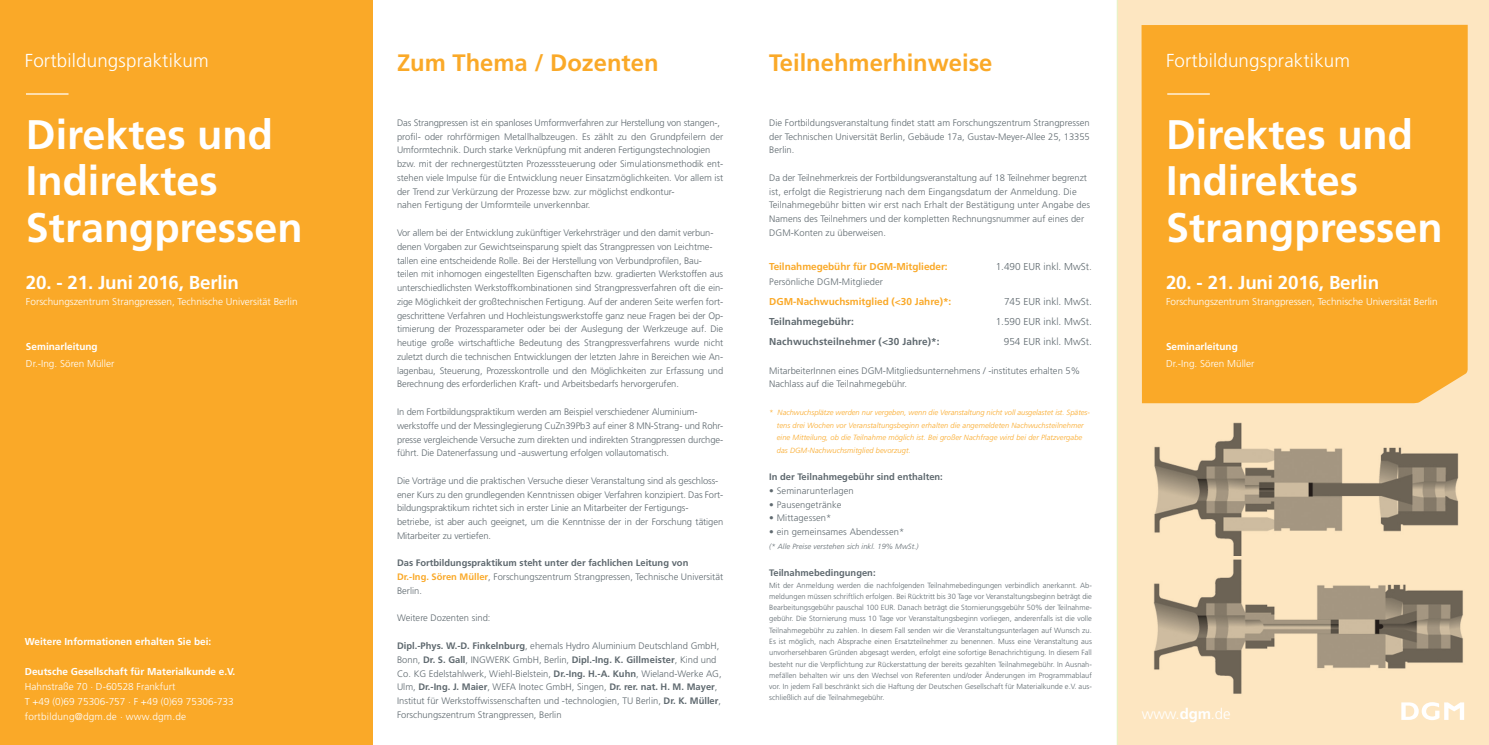
<style>
.page{position:relative;width:1489px;height:745px;background:#fff}
.page>*{position:absolute;margin:0;border:0;box-sizing:border-box;transform-origin:0 0}
.t1{font:700 41.25px/46.2px "Frutiger LT Pro";color:#fff}
.t2{font:700 23.75px "Frutiger LT Pro";color:#faa928}
.t3{font:700 18.75px "Frutiger LT Pro";letter-spacing:-.01em;color:#fff}
.t4{font:300 18.75px "Frutiger LT Std";letter-spacing:.01em;color:#fff}
.t5{font:300 15px "Frutiger LT Std";color:#fff}
.Text{font:300 10px "Frutiger LT Std";color:#fff}
.Text-2{font:700 10px "Frutiger LT Pro";color:#fff}
.t6{font:300 10px "Frutiger LT Std";color:#5f696f}
.t7{font:700 10px "Frutiger LT Pro";letter-spacing:-.005em;color:#faa928}
.t8{font:700 10px "Frutiger LT Pro";letter-spacing:.01em;color:#5f696f}
.Text-3{font:300 10px "Frutiger LT Std";letter-spacing:.02em;color:#fff}
.Text-4{font:300 9.38px/13.8px "Frutiger LT Std";letter-spacing:-.01em;color:#5f696f}
.Text-5{font:700 9.38px "Frutiger LT Pro";color:#5f696f}
.Text-6{font:300 9.38px "Frutiger LT Std";letter-spacing:.01em;color:#5f696f}
.t9{font:300 7.5px/11.2px "Frutiger LT Std";color:#5f696f;text-align:justify}
.t10{font:italic 300 7.5px/12.5px "Frutiger LT Pro";letter-spacing:.01em;color:#faa928}
.t11{font:italic 300 7.5px "Frutiger LT Pro";letter-spacing:.01em;color:#5f696f}
.s1{font-family:"Frutiger LT Pro";font-weight:700;color:#faa928}
.s2{font-family:"Frutiger LT Pro";font-weight:700}
.s3{color:#77776f}
</style>
<div class="page">
<svg style="left:1116px;top:0;width:372px;height:744px;background:#e1cdad"></svg>
<div style="left:1141px;top:25px;width:326px;height:378px;background:#faa928"></div>
<div style="left:0;top:0;width:373px;height:744px;background:#faa928"></div>
<svg style="left:1401px;top:701px;width:62px;height:18px"></svg>
<hr style="left:1167px;top:93px;width:42px;height:2px;background:#fff">
<hr style="left:26px;top:93px;width:43px;height:2px;background:#fff">
<p class="t4" style="left:25px;top:50px;width:185px">Fortbildungspraktikum</p>
<p class="t2" style="left:397px;top:49px;width:263px">Zum Thema / Dozenten</p>
<p class="t2" style="left:769px;top:49px;width:225px">Teilnehmerhinweise</p>
<p class="t1" style="left:26px;top:112px;width:278px">Direktes und<br>Indirektes<br>Strangpressen</p>
<p class="t3" style="left:26px;top:271px;width:214px">20. - 21. Juni 2016, Berlin</p>
<p class="Text" style="left:26px;top:296px;width:273px">Forschungszentrum Strangpressen, Technische Universität Berlin</p>
<p class="Text-2" style="left:26px;top:341px;width:73px">Seminarleitung</p>
<p class="Text" style="left:26px;top:357px;width:90px">Dr.-Ing. Sören Müller</p>
<p class="Text-2" style="left:25px;top:635px;width:188px">Weitere Informationen erhalten Sie bei:</p>
<p class="Text-2" style="left:25px;top:665px;width:212px">Deutsche Gesellschaft für Materialkunde e.V.</p>
<p class="Text" style="left:25px;top:680px;width:152px">Hahnstraße 70 . D-60528 Frankfurt</p>
<p class="Text" style="left:25px;top:695px;width:210px">T +49 (0)69 75306-757 . F +49 (0)69 75306-733</p>
<p class="Text-3" style="left:25px;top:710px;width:163px">fortbildung@dgm.de . www.dgm.de</p>
<p class="Text-4" style="left:397px;top:116px;width:324px">Das Strangpressen ist ein spanloses Umformverfahren zur Herstellung von stangen-,</p>
<p class="Text-4" style="left:397px;top:130px;width:327px">profil- oder rohrförmigen Metallhalbzeugen. Es zählt zu den Grundpfeilern der<br>Umformtechnik. Durch starke Verknüpfung mit anderen Fertigungstechnologien</p>
<p class="Text-4" style="left:397px;top:157px;width:328px;text-align:justify">bzw. mit der rechnergestützten Prozesssteuerung oder Simulationsmethodik ent&shy;stehen viele Impulse für die Entwicklung neuer Einsatzmöglichkeiten. Vor allem ist der Trend zur Verkürzung der Prozesse bzw. zur möglichst endkontur-</p>
<p class="Text-4" style="left:397px;top:198px;width:195px">nahen Fertigung der Umformteile unverkennbar.</p>
<p class="Text-4" style="left:397px;top:226px;width:318px">Vor allem bei der Entwicklung zukünftiger Verkehrsträger und den damit verbun-</p>
<p class="Text-4" style="left:397px;top:240px;width:317px">denen Vorgaben zur Gewichtseinsparung spielt das Strangpressen von Leichtme-</p>
<p class="Text-4" style="left:397px;top:253px;width:306px">tallen eine entscheidende Rolle. Bei der Herstellung von Verbundprofilen, Bau-</p>
<p class="Text-4" style="left:397px;top:267px;width:328px;text-align:justify">teilen mit inhomogen eingestellten Eigenschaften bzw. gradierten Werkstoffen aus unterschiedlichsten Werkstoffkombinationen sind Strangpressverfahren oft die ein&shy;zige Möglichkeit der großtechnischen Fertigung. Auf der anderen Seite werfen fort&shy;geschrittene Verfahren und Hochleistungswerkstoffe ganz neue Fragen bei der Op&shy;timierung der Prozessparameter oder bei der Auslegung der Werkzeuge auf. Die heutige große wirtschaftliche Bedeutung des Strangpressverfahrens wurde nicht zuletzt durch die technischen Entwicklungen der letzten Jahre in Bereichen wie An&shy;lagenbau, Steuerung, Prozesskontrolle und den Möglichkeiten zur Erfassung und Berechnung des erforderlichen Kraft- und Arbeitsbedarfs hervorgerufen.</p>
<p class="Text-4" style="left:397px;top:405px;width:302px">In dem Fortbildungspraktikum werden am Beispiel verschiedener Aluminium-</p>
<p class="Text-4" style="left:397px;top:418px;width:328px;text-align:justify">werkstoffe und der Messinglegierung CuZn39Pb3 auf einer 8 MN-Strang- und Rohr&shy;presse vergleichende Versuche zum direkten und indirekten Strangpressen durchge&shy;führt. Die Datenerfassung und -auswertung erfolgen vollautomatisch.</p>
<p class="Text-4" style="left:397px;top:473px;width:323px">Die Vorträge und die praktischen Versuche dieser Veranstaltung sind als geschloss-</p>
<p class="Text-4" style="left:397px;top:487px;width:328px">ener Kurs zu den grundlegenden Kenntnissen obiger Verfahren konzipiert. Das Fort&shy;bildungspraktikum richtet sich in erster Linie an Mitarbeiter der Fertigungs-</p>
<p class="Text-4" style="left:397px;top:515px;width:327px">betriebe, ist aber auch geeignet, um die Kenntnisse der in der Forschung tätigen<br>Mitarbeiter zu vertiefen.</p>
<p class="Text-5" style="left:397px;top:557px;width:293px">Das Fortbildungspraktikum steht unter der fachlichen Leitung von</p>
<p class="Text-4" style="left:397px;top:570px;width:327px"><span class="s1">Dr.-Ing. Sören Müller</span>, Forschungszentrum Strangpressen, Technische Universität<br>Berlin.</p>
<p class="Text-4" style="left:397px;top:611px;width:95px">Weitere Dozenten sind:</p>
<p class="Text-4" style="left:397px;top:638px;width:326px"><span class="s2">Dipl.-Phys. W.-D. Finkelnburg</span>, ehemals Hydro Aluminium Deutschland GmbH, Bonn, <span class="s2">Dr. S. Gall</span>, INGWERK GmbH, Berlin, <span class="s2">Dipl.-Ing. K. Gillmeister</span>, Kind und Co. KG Edelstahlwerk, Wiehl-Bielstein, <span class="s2">Dr.-Ing. H.-A. Kuhn</span>, Wieland-Werke AG, Ulm, <span class="s2">Dr.-Ing. J. Maier</span>, WEFA Inotec GmbH, Singen, <span class="s2">Dr. rer. nat. H. M. Mayer</span>, Institut für Werkstoffwissenschaften und -technologien, TU Berlin, <span class="s2">Dr. K. Müller</span>, Forschungszentrum Strangpressen, Berlin</p>
<p class="Text-4" style="left:769px;top:116px;width:322px;text-align:justify">Die Fortbildungsveranstaltung findet statt am Forschungszentrum Strangpressen der Technischen Universität Berlin, Gebäude 17a, Gustav-Meyer-Allee 25, 13355<br>Berlin.</p>
<p class="Text-4" style="left:769px;top:171px;width:322px">Da der Teilnehmerkreis der Fortbildungsveranstaltung auf 18 Teilnehmer begrenzt ist, erfolgt die Registrierung nach dem Eingangsdatum der Anmeldung. Die Teilnahmegebühr bitten wir erst nach Erhalt der Bestätigung unter Angabe des Namens des Teilnehmers und der kompletten Rechnungsnummer auf eines der DGM-Konten zu überweisen.</p>
<p class="t7" style="left:769px;top:260px;width:180px">Teilnahmegebühr für DGM-Mitglieder:</p>
<p class="t6" style="left:995px;top:260px;width:98px">1.490 EUR inkl. MwSt<span class="s3">.</span></p>
<p class="Text-4" style="left:769px;top:275px;width:115px">Persönliche DGM-Mitglieder</p>
<p class="t7" style="left:769px;top:295px;width:183px">DGM-Nachwuchsmitglied (&lt;30 Jahre)*:</p>
<p class="t6" style="left:1004px;top:295px;width:89px">745 EUR inkl. MwSt.</p>
<p class="t8" style="left:769px;top:315px;width:86px">Teilnahmegebühr:</p>
<p class="t6" style="left:995px;top:315px;width:98px">1.590 EUR inkl. MwSt.</p>
<p class="t8" style="left:769px;top:335px;width:172px">Nachwuchsteilnehmer (&lt;30 Jahre)*:</p>
<p class="t6" style="left:1003px;top:335px;width:90px">954 EUR inkl. MwSt.</p>
<p class="Text-4" style="left:769px;top:363px;width:312px">MitarbeiterInnen eines DGM-Mitgliedsunternehmens / -institutes erhalten 5%<br>Nachlass auf die Teilnahmegebühr.</p>
<p class="t10" style="left:769px;top:406px;width:322px">* Nachwuchsplätze werden nur vergeben, wenn die Veranstaltung nicht voll ausgelastet ist. Spätes-</p>
<p class="t10" style="left:776px;top:418px;width:308px">tens drei Wochen vor Veranstaltungsbeginn erhalten die angemeldeten Nachwuchsteilnehmer eine Mitteilung, ob die Teilnahme möglich ist. Bei großer Nachfrage wird bei der Platzvergabe das DGM-Nachwuchsmitglied bevorzugt.</p>
<p class="Text-5" style="left:769px;top:471px;width:175px">In der Teilnahmegebühr sind enthalten:</p>
<p class="Text-6" style="left:769px;top:485px;width:86px"><span class="s2">•</span> Seminarunterlagen</p>
<p class="Text-6" style="left:769px;top:498px;width:74px"><span class="s2">•</span> Pausengetränke</p>
<p class="Text-6" style="left:769px;top:512px;width:64px"><span class="s2">•</span> Mittagessen*</p>
<p class="Text-6" style="left:769px;top:526px;width:136px"><span class="s2">•</span> ein gemeinsames Abendessen*</p>
<p class="t11" style="left:769px;top:541px;width:151px">(* Alle Preise verstehen sich inkl. 19% MwSt.)</p>
<p class="Text-5" style="left:769px;top:567px;width:108px">Teilnahmebedingungen:</p>
<p class="t9" style="left:769px;top:579px;width:324px">Mit der Anmeldung werden die nachfolgenden Teilnahmebedingungen verbindlich anerkannt. Ab&shy;meldungen müssen schriftlich erfolgen. Bei Rücktritt bis 30 Tage vor Veranstaltungsbeginn beträgt die Bearbeitungsgebühr pauschal 100 EUR. Danach beträgt die Stornierungsgebühr 50% der Teilnahme&shy;gebühr. Die Stornierung muss 10 Tage vor Veranstaltungsbeginn vorliegen, anderenfalls ist die volle Teilnahmegebühr zu zahlen. In diesem Fall senden wir die Veranstaltungsunterlagen auf Wunsch zu.<br>Es ist möglich, nach Absprache einen Ersatzteilnehmer zu benennen. Muss eine Veranstaltung aus unvorhersehbaren Gründen abgesagt werden, erfolgt eine sofortige Benachrichtigung. In diesem Fall besteht nur die Verpflichtung zur Rückerstattung der bereits gezahlten Teilnahmegebühr. In Ausnah&shy;mefällen behalten wir uns den Wechsel von Referenten und/oder Änderungen im Programmablauf vor. In jedem Fall beschränkt sich die Haftung der Deutschen Gesellschaft für Materialkunde e.V. aus&shy;schließlich auf die Teilnahmegebühr.</p>
<p class="t4" style="left:1165px;top:50px;width:185px">Fortbildungspraktikum</p>
<p class="t1" style="left:1165px;top:112px;width:278px">Direktes und<br>Indirektes<br>Strangpressen</p>
<p class="t3" style="left:1165px;top:271px;width:214px">20. - 21. Juni 2016, Berlin</p>
<p class="Text" style="left:1165px;top:296px;width:273px">Forschungszentrum Strangpressen, Technische Universität Berlin</p>
<p class="Text-2" style="left:1165px;top:341px;width:73px">Seminarleitung</p>
<p class="Text" style="left:1165px;top:357px;width:90px">Dr.-Ing. Sören Müller</p>
<p class="t5" style="left:1141px;top:704px;width:90px">www.<span class="s2">dgm</span>.de</p>
</div>
